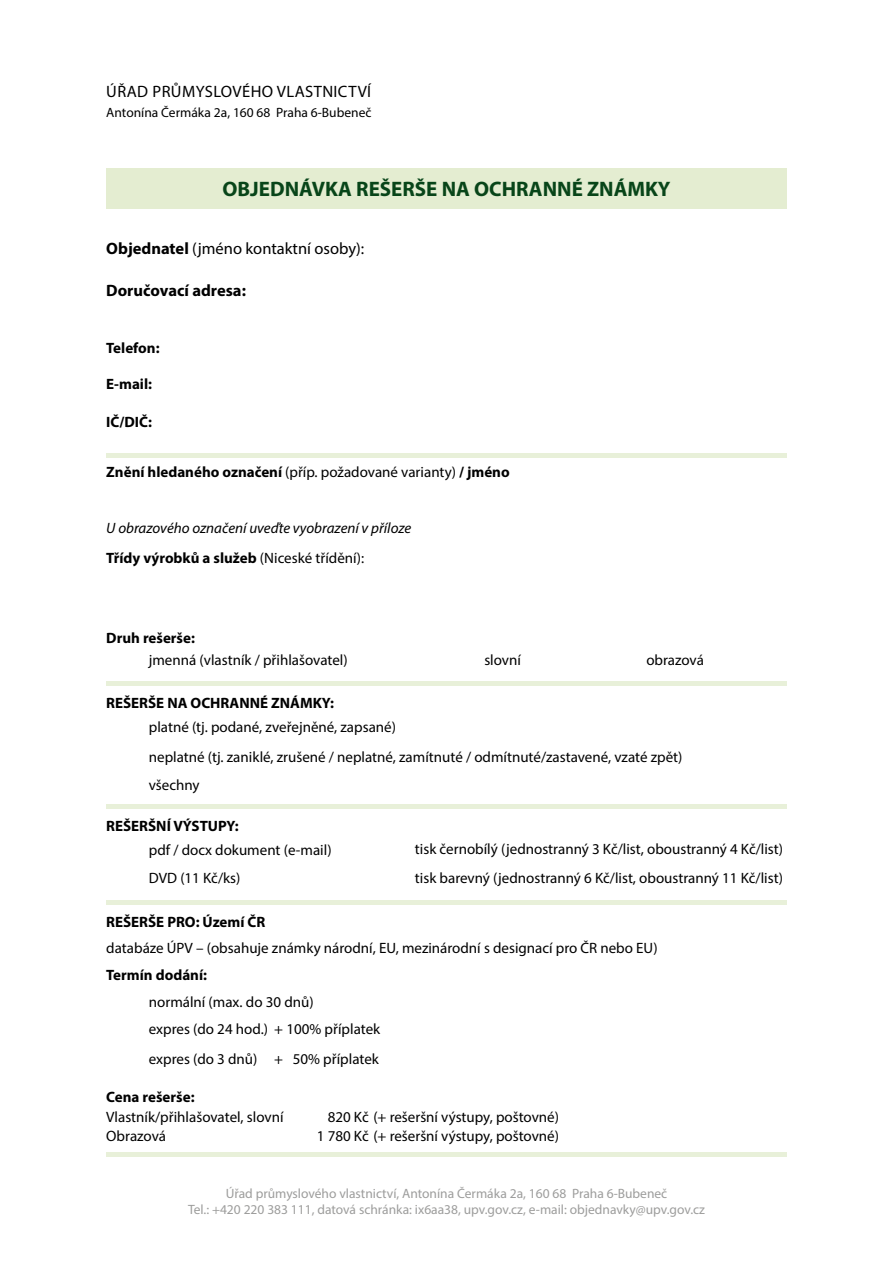
<style>
.page{position:relative;width:893px;height:1263px;background:#fff}
.page>*{position:absolute;margin:0;border:0;box-sizing:border-box;transform-origin:0 0}
.t1{font:700 21px "Myriad Pro";color:#084519}
.t2{font:16.5px "Myriad Pro";color:#000}
.t3{font:16.5px "Myriad Pro";letter-spacing:.025em;color:#000}
.t4{font:700 16.5px "Myriad Pro";color:#000}
.t5{font:15px "Myriad Pro";color:#000}
.t6{font:700 15px "Myriad Pro";color:#000}
.t7{font:italic 15px "Myriad Pro";color:#000}
.t8{font:13.5px/16.2px "Myriad Pro";color:#9d9d9c;text-align:center}
.t9{font:13.5px "Myriad Pro";color:#000}
.s1{font-weight:700}
.s2{font-weight:400}
</style>
<div class="page">
<div style="left:106px;top:168px;width:681px;height:41px;background:#e4edd1"></div>
<div style="left:106px;top:453px;width:681px;height:5px;background:#e8f0d9"></div>
<hr style="left:106px;top:682px;width:681px;height:4px;background:#e8f0d9">
<div style="left:106px;top:804px;width:681px;height:5px;background:#e8f0d9"></div>
<hr style="left:106px;top:901px;width:681px;height:4px;background:#e8f0d9">
<div style="left:106px;top:1152px;width:681px;height:5px;background:#e8f0d9"></div>
<p class="t3" style="left:106px;top:82px;width:266px">ÚŘAD PRŮMYSLOVÉHO VLASTNICTVÍ</p>
<p class="t9" style="left:106px;top:104px;width:267px">Antonína Čermáka 2a, 160 68 Praha 6-Bubeneč</p>
<p class="t1" style="left:222px;top:176px;width:450px">OBJEDNÁVKA REŠERŠE NA OCHRANNÉ ZNÁMKY</p>
<p class="t2" style="left:106px;top:238px;width:260px"><span class="s1">Objednatel</span> (jméno kontaktní osoby):</p>
<p class="t4" style="left:106px;top:279px;width:141px">Doručovací adresa:</p>
<p class="t6" style="left:106px;top:339px;width:55px">Telefon:</p>
<p class="t6" style="left:106px;top:375px;width:47px">E-mail:</p>
<p class="t6" style="left:106px;top:412px;width:47px">IČ/DIČ:</p>
<p class="t6" style="left:106px;top:462px;width:405px">Znění hledaného označení <span class="s2">(příp. požadované varianty)</span> / jméno</p>
<p class="t7" style="left:106px;top:519px;width:307px">U obrazového označení uveďte vyobrazení v příloze</p>
<p class="t6" style="left:106px;top:548px;width:259px">Třídy výrobků a služeb <span class="s2">(Niceské třídění):</span></p>
<p class="t6" style="left:106px;top:628px;width:90px">Druh rešerše:</p>
<p class="t5" style="left:149px;top:651px;width:200px">jmenná (vlastník / přihlašovatel)</p>
<p class="t5" style="left:484px;top:651px;width:38px">slovní</p>
<p class="t5" style="left:646px;top:651px;width:59px">obrazová</p>
<p class="t6" style="left:106px;top:693px;width:229px">REŠERŠE NA OCHRANNÉ ZNÁMKY:</p>
<p class="t5" style="left:149px;top:718px;width:249px">platné (tj. podané, zveřejněné, zapsané)</p>
<p class="t5" style="left:149px;top:748px;width:535px">neplatné (tj. zaniklé, zrušené / neplatné, zamítnuté / odmítnuté/zastavené, vzaté zpět)</p>
<p class="t5" style="left:149px;top:776px;width:52px">všechny</p>
<p class="t6" style="left:106px;top:816px;width:134px">REŠERŠNÍ VÝSTUPY:</p>
<p class="t5" style="left:149px;top:840px;width:184px">pdf / docx dokument (e-mail)</p>
<p class="t5" style="left:149px;top:869px;width:93px">DVD (11 Kč/ks)</p>
<p class="t6" style="left:106px;top:912px;width:161px">REŠERŠE PRO: Území ČR</p>
<p class="t5" style="left:106px;top:939px;width:553px">databáze ÚPV – (obsahuje známky národní, EU, mezinárodní s designací pro ČR nebo EU)</p>
<p class="t6" style="left:106px;top:965px;width:102px">Termín dodání:</p>
<p class="t5" style="left:149px;top:992px;width:166px">normální (max. do 30 dnů)</p>
<p class="t5" style="left:149px;top:1019px;width:233px">expres (do 24 hod.) + 100% příplatek</p>
<p class="t5" style="left:149px;top:1049px;width:232px">expres (do 3 dnů) + 50% příplatek</p>
<p class="t6" style="left:106px;top:1087px;width:90px">Cena rešerše:</p>
<p class="t5" style="left:106px;top:1107px;width:179px">Vlastník/přihlašovatel, slovní</p>
<p class="t5" style="left:328px;top:1107px;width:233px">820 Kč (+ rešeršní výstupy, poštovné)</p>
<p class="t5" style="left:106px;top:1127px;width:61px">Obrazová</p>
<p class="t5" style="left:317px;top:1127px;width:244px">1 780 Kč (+ rešeršní výstupy, poštovné)</p>
<p class="t5" style="left:415px;top:840px;width:370px">tisk černobílý (jednostranný 3 Kč/list, oboustranný 4 Kč/list)</p>
<p class="t5" style="left:415px;top:868px;width:369px">tisk barevný (jednostranný 6 Kč/list, oboustranný 11 Kč/list)</p>
<p class="t8" style="left:188px;top:1185px;width:518px">Úřad průmyslového vlastnictví, Antonína Čermáka 2a, 160 68 Praha 6-Bubeneč<br>Tel.: +420 220 383 111, datová schránka: ix6aa38, upv.gov.cz, e-mail: objednavky@upv.gov.cz</p>
</div>
